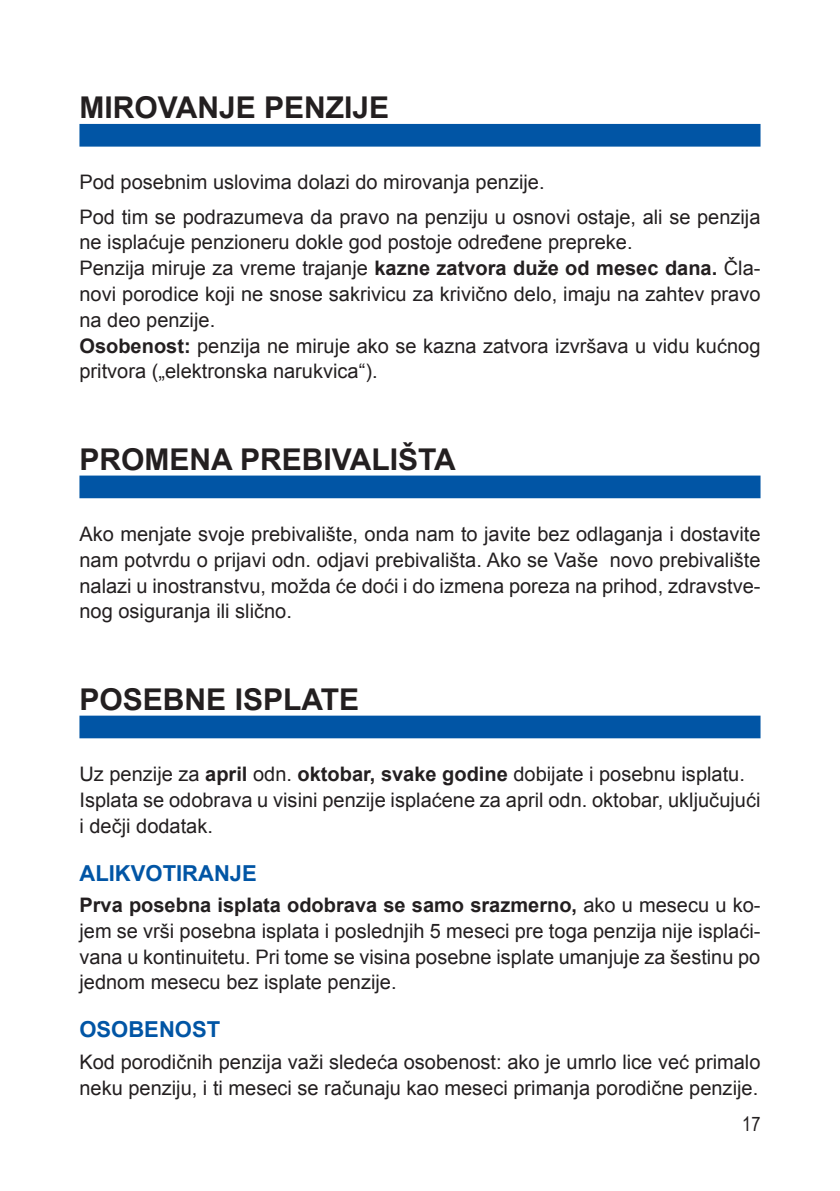
<style>
.page{position:relative;width:840px;height:1191px;background:#fff}
.page>*{position:absolute;margin:0;border:0;box-sizing:border-box;transform-origin:0 0}
.t1{font:700 30px "Arial PVA";color:#231f20}
.t2{font:700 22px "Arial PVA";color:#0155a5}
.t3{font:20px/25.8px "Arial PVA";color:#231f20}
.t4{font:20px "Arial Narrow";color:#231f20}
.s1{font-weight:700}
</style>
<div class="page">
<div style="left:79px;top:124px;width:681px;height:23px;background:#0155a5"></div>
<div style="left:79px;top:475px;width:681px;height:23px;background:#0155a5"></div>
<div style="left:79px;top:715px;width:681px;height:23px;background:#0155a5"></div>
<h1 class="t1" style="left:79px;top:87px;width:311px">MIROVANJE PENZIJE</h1>
<p class="t3" style="left:79px;top:165px;width:682px;line-height:34.2px">Pod posebnim uslovima dolazi do mirovanja penzije.<br>Pod tim se podrazumeva da pravo na penziju u osnovi ostaje, ali se penzija</p>
<p class="t3" style="left:79px;top:229px;width:682px">ne isplaćuje penzioneru dokle god postoje određene prepreke.<br>Penzija miruje za vreme trajanje <span class="s1">kazne zatvora duže od mesec dana.</span> Čla&shy;novi porodice koji ne snose sakrivicu za krivično delo, imaju na zahtev pravo na deo penzije.<br><span class="s1">Osobenost:</span> penzija ne miruje ako se kazna zatvora izvršava u vidu kućnog pritvora („elektronska narukvica“).</p>
<h1 class="t1" style="left:79px;top:438px;width:378px">PROMENA PREBIVALIŠTA</h1>
<p class="t3" style="left:79px;top:521px;width:682px;text-align:justify">Ako menjate svoje prebivalište, onda nam to javite bez odlaganja i dostavite nam potvrdu o prijavi odn. odjavi prebivališta. Ako se Vaše novo prebivalište nalazi u inostranstvu, možda će doći i do izmena poreza na prihod, zdravstve&shy;nog osiguranja ili slično.</p>
<h1 class="t1" style="left:79px;top:678px;width:281px">POSEBNE ISPLATE</h1>
<p class="t3" style="left:79px;top:761px;width:682px">Uz penzije za <span class="s1">april</span> odn. <span class="s1">oktobar, svake godine</span> dobijate i posebnu isplatu.<br>Isplata se odobrava u visini penzije isplaćene za april odn. oktobar, uključujući i dečji dodatak.</p>
<p class="t2" style="left:79px;top:857px;width:179px">ALIKVOTIRANJE</p>
<p class="t3" style="left:79px;top:892px;width:682px;text-align:justify"><span class="s1">Prva posebna isplata odobrava se samo srazmerno,</span> ako u mesecu u ko&shy;jem se vrši posebna isplata i poslednjih 5 meseci pre toga penzija nije isplaći&shy;vana u kontinuitetu. Pri tome se visina posebne isplate umanjuje za šestinu po jednom mesecu bez isplate penzije.</p>
<p class="t2" style="left:79px;top:1014px;width:142px">OSOBENOST</p>
<p class="t3" style="left:79px;top:1048px;width:682px">Kod porodičnih penzija važi sledeća osobenost: ako je umrlo lice već primalo neku penziju, i ti meseci se računaju kao meseci primanja porodične penzije.</p>
<p class="t4" style="left:741px;top:1109px;width:20px">17</p>
</div>
